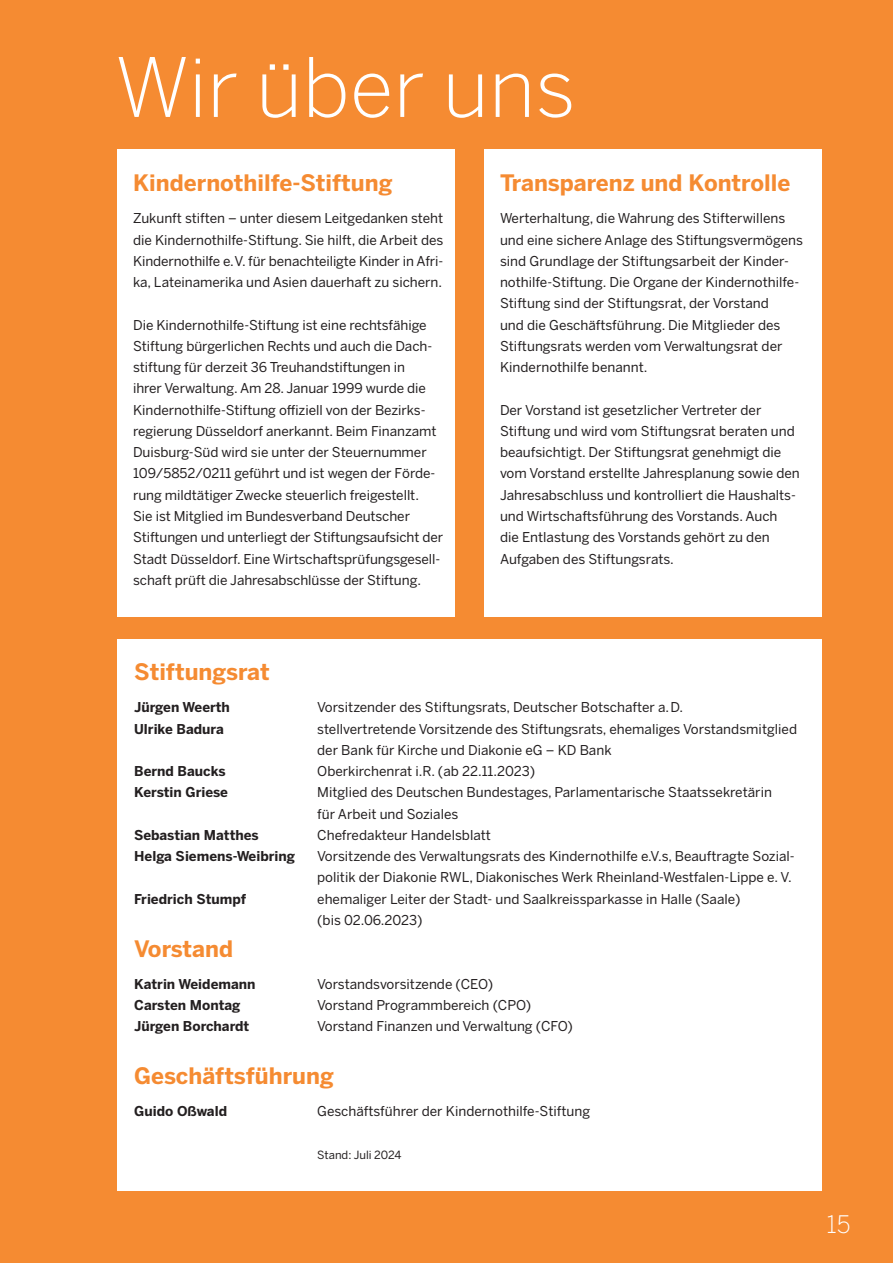
<style>
.page{position:relative;width:893px;height:1263px;background:#f58b32}
.page>*{position:absolute;margin:0;border:0;box-sizing:border-box;transform-origin:0 0}
.t1{font:300 81px "Benton Sans";color:#fff}
.t2{font:300 24px "Benton Sans";color:#fff}
.t3{font:700 22.5px "Benton Sans";color:#f58b32}
.t4{font:13.5px/21.3px "Benton Sans";color:#231f20}
.t5{font:700 13.5px "Benton Sans";color:#231f20}
.t6{font:11.25px "Benton Sans";color:#231f20}
</style>
<div class="page">
<div style="left:117px;top:149px;width:338px;height:468px;background:#fff"></div>
<div style="left:117px;top:639px;width:705px;height:552px;background:#fff"></div>
<div style="left:484px;top:149px;width:338px;height:468px;background:#fff"></div>
<h1 class="t1" style="left:115px;top:40px;width:462px">Wir über uns</h1>
<h3 class="t3" style="left:133px;top:170px;width:261px">Kindernothilfe-Stiftung</h3>
<p class="t4" style="left:133px;top:208px;width:312px;text-align:justify">Zukunft stiften – unter diesem Leitgedanken steht die Kindernothilfe-Stiftung. Sie hilft, die Arbeit des Kindernothilfe e.V. für benachteiligte Kinder in Afri&shy;ka, Lateinamerika und Asien dauerhaft zu sichern.</p>
<p class="t4" style="left:133px;top:314px;width:311px">Die Kindernothilfe-Stiftung ist eine rechtsfähige Stiftung bürgerlichen Rechts und auch die Dach&shy;stiftung für derzeit 36 Treuhandstiftungen in<br>ihrer Verwaltung. Am 28. Januar 1999 wurde die Kindernothilfe-Stiftung offiziell von der Bezirks&shy;regierung Düsseldorf anerkannt. Beim Finanzamt Duisburg-Süd wird sie unter der Steuernummer 109/5852/0211 geführt und ist wegen der Förde&shy;rung mildtätiger Zwecke steuerlich freigestellt.<br>Sie ist Mitglied im Bundesverband Deutscher Stiftungen und unterliegt der Stiftungsaufsicht der Stadt Düsseldorf. Eine Wirtschaftsprüfungsgesell&shy;schaft prüft die Jahresabschlüsse der Stiftung.</p>
<h3 class="t3" style="left:500px;top:170px;width:292px">Transparenz und Kontrolle</h3>
<p class="t4" style="left:500px;top:208px;width:304px">Werterhaltung, die Wahrung des Stifterwillens und eine sichere Anlage des Stiftungsvermögens sind Grundlage der Stiftungsarbeit der Kinder&shy;nothilfe-Stiftung. Die Organe der Kindernothilfe-Stiftung sind der Stiftungsrat, der Vorstand<br>und die Geschäftsführung. Die Mitglieder des Stiftungsrats werden vom Verwaltungsrat der Kindernothilfe benannt.</p>
<p class="t4" style="left:500px;top:399px;width:301px">Der Vorstand ist gesetzlicher Vertreter der Stiftung und wird vom Stiftungsrat beraten und beaufsichtigt. Der Stiftungsrat genehmigt die vom Vorstand erstellte Jahresplanung sowie den Jahresabschluss und kontrolliert die Haushalts&shy;und Wirtschaftsführung des Vorstands. Auch<br>die Entlastung des Vorstands gehört zu den Aufgaben des Stiftungsrats.</p>
<h3 class="t3" style="left:134px;top:659px;width:137px">Stiftungsrat</h3>
<p class="t5" style="left:134px;top:699px;width:97px">Jürgen Weerth</p>
<p class="t4" style="left:317px;top:696px;width:367px">Vorsitzender des Stiftungsrats, Deutscher Botschafter a.D.</p>
<p class="t5" style="left:134px;top:721px;width:91px">Ulrike Badura</p>
<p class="t4" style="left:317px;top:718px;width:481px">stellvertretende Vorsitzende des Stiftungsrats, ehemaliges Vorstandsmitglied der Bank für Kirche und Diakonie eG – KD Bank</p>
<p class="t5" style="left:134px;top:763px;width:93px">Bernd Baucks</p>
<p class="t4" style="left:317px;top:760px;width:219px">Oberkirchenrat i.R. (ab 22.11.2023)</p>
<p class="t5" style="left:134px;top:784px;width:95px">Kerstin Griese</p>
<p class="t4" style="left:317px;top:782px;width:456px">Mitglied des Deutschen Bundestages, Parlamentarische Staatssekretärin für Arbeit und Soziales</p>
<p class="t5" style="left:134px;top:827px;width:126px">Sebastian Matthes</p>
<p class="t4" style="left:317px;top:824px;width:175px">Chefredakteur Handelsblatt</p>
<p class="t5" style="left:134px;top:848px;width:162px">Helga Siemens-Weibring</p>
<p class="t4" style="left:317px;top:845px;width:479px">Vorsitzende des Verwaltungsrats des Kindernothilfe e.V.s, Beauftragte Sozial&shy;politik der Diakonie RWL, Diakonisches Werk Rheinland-Westfalen-Lippe e. V.</p>
<p class="t5" style="left:134px;top:891px;width:113px">Friedrich Stumpf</p>
<p class="t4" style="left:317px;top:888px;width:425px">ehemaliger Leiter der Stadt- und Saalkreissparkasse in Halle (Saale) (bis 02.06.2023)</p>
<h3 class="t3" style="left:134px;top:935px;width:100px">Vorstand</h3>
<p class="t5" style="left:134px;top:976px;width:123px">Katrin Weidemann</p>
<p class="t4" style="left:317px;top:973px;width:178px">Vorstandsvorsitzende (CEO)</p>
<p class="t5" style="left:134px;top:997px;width:108px">Carsten Montag</p>
<p class="t4" style="left:317px;top:994px;width:216px">Vorstand Programmbereich (CPO)</p>
<p class="t5" style="left:134px;top:1018px;width:117px">Jürgen Borchardt</p>
<p class="t4" style="left:317px;top:1015px;width:257px">Vorstand Finanzen und Verwaltung (CFO)</p>
<h3 class="t3" style="left:134px;top:1063px;width:201px">Geschäftsführung</h3>
<p class="t5" style="left:134px;top:1103px;width:94px">Guido Oßwald</p>
<p class="t4" style="left:317px;top:1100px;width:274px">Geschäftsführer der Kindernothilfe-Stiftung</p>
<p class="t6" style="left:317px;top:1148px;width:86px">Stand: Juli 2024</p>
<h2 class="t2" style="left:826px;top:1210px;width:26px">15</h2>
</div>
